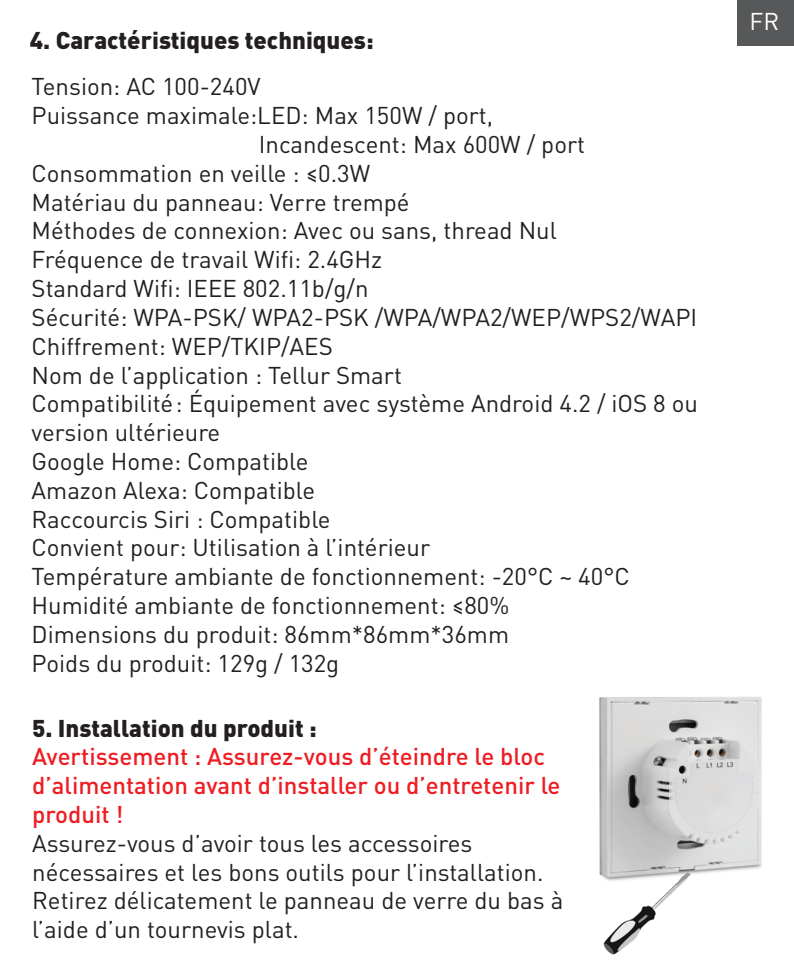
<style>
.page{position:relative;width:794px;height:964px;background:#fff}
.page>*{position:absolute;margin:0;border:0;box-sizing:border-box;transform-origin:0 0}
.t1{font:24px/28.8px "DIN Pro";color:#231f20}
.t2{font:500 24px/28.8px "DIN Pro";color:#ee1d23}
.t3{font:900 24px "DIN Pro";color:#231f20}
.t4{font:24px "DIN Pro";color:#fff}
</style>
<div class="page">
<img style="left:599px;top:697px;width:163px;height:258px">
<div style="left:737px;top:1px;width:57px;height:45px;background:#57585a"></div>
<p class="t3" style="left:30px;top:24px;width:345px">4. Caractéristiques techniques:</p>
<p class="t1" style="left:32px;top:71px;width:231px">Tension: AC 100-240V</p>
<p class="t1" style="left:32px;top:100px;width:463px">Puissance maximale:LED: Max 150W / port,</p>
<p class="t1" style="left:259px;top:129px;width:328px">Incandescent: Max 600W / port</p>
<p class="t1" style="left:32px;top:158px;width:340px">Consommation en veille : ≤0.3W</p>
<p class="t1" style="left:32px;top:187px;width:379px">Matériau du panneau: Verre trempé</p>
<p class="t1" style="left:32px;top:215px;width:527px">Méthodes de connexion: Avec ou sans, thread Nul</p>
<p class="t1" style="left:32px;top:244px;width:352px">Fréquence de travail Wifi: 2.4GHz</p>
<p class="t1" style="left:32px;top:273px;width:338px">Standard Wifi: IEEE 802.11b/g/n</p>
<p class="t1" style="left:32px;top:302px;width:667px">Sécurité: WPA-PSK/ WPA2-PSK /WPA/WPA2/WEP/WPS2/WAPI</p>
<p class="t1" style="left:32px;top:331px;width:303px">Chiffrement: WEP/TKIP/AES</p>
<p class="t1" style="left:32px;top:359px;width:372px">Nom de l’application : Tellur Smart</p>
<p class="t1" style="left:32px;top:388px;width:668px">Compatibilité : Équipement avec système Android 4.2 / iOS 8 ou</p>
<p class="t1" style="left:32px;top:417px;width:190px">version ultérieure</p>
<p class="t1" style="left:32px;top:446px;width:278px">Google Home: Compatible</p>
<p class="t1" style="left:32px;top:475px;width:285px">Amazon Alexa: Compatible</p>
<p class="t1" style="left:32px;top:503px;width:300px">Raccourcis Siri : Compatible</p>
<p class="t1" style="left:32px;top:532px;width:400px">Convient pour: Utilisation à l’intérieur</p>
<p class="t1" style="left:32px;top:561px;width:600px">Température ambiante de fonctionnement: -20°C ~ 40°C</p>
<p class="t1" style="left:32px;top:590px;width:479px">Humidité ambiante de fonctionnement: ≤80%</p>
<p class="t1" style="left:32px;top:619px;width:479px">Dimensions du produit: 86mm*86mm*36mm</p>
<p class="t1" style="left:32px;top:647px;width:309px">Poids du produit: 129g / 132g</p>
<p class="t3" style="left:32px;top:711px;width:286px">5. Installation du produit :</p>
<p class="t2" style="left:32px;top:741px;width:530px">Avertissement : Assurez-vous d’éteindre le bloc d’alimentation avant d’installer ou d’entretenir le produit !</p>
<p class="t1" style="left:32px;top:828px;width:532px">Assurez-vous d’avoir tous les accessoires nécessaires et les bons outils pour l’installation.<br>Retirez délicatement le panneau de verre du bas à l’aide d’un tournevis plat.</p>
<p class="t4" style="left:749px;top:5px;width:31px">FR</p>
</div>
